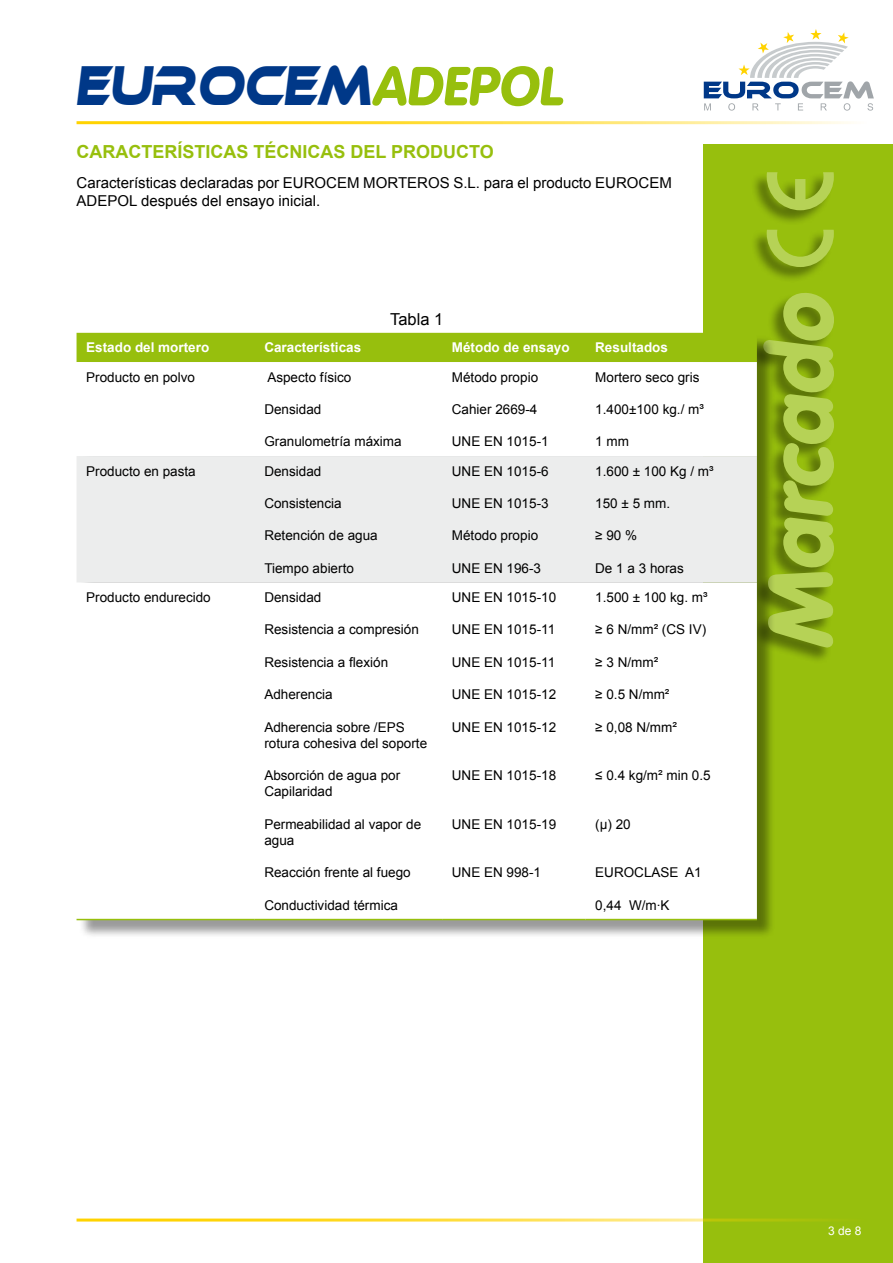
<style>
.page{position:relative;width:893px;height:1263px;background:#fff}
.page>*{position:absolute;margin:0;border:0;box-sizing:border-box;transform-origin:0 0}
.t1{font:900 90px "VAG Rounded Std";color:#b6d256}
.t2{font:54px "Ethnocentric";color:#003888;scale:.75 1}
.t3{font:700 18px "Arial";color:#97bf0d}
.t4{font:16.5px "Arial";color:#000}
.t5{font:15px/18px "Arial";color:#000}
.t6{font:13.5px/16.2px "Arial";color:#000}
.t7{font:700 13.5px "Arial";color:#fff}
.t8{font:12px "Arial";color:#fff}
.s1{font-family:"VAG Rounded Std";font-weight:900;color:#97bf0d}
</style>
<div class="page">
<div style="left:704px;top:145px;width:189px;height:1118px;background:#97bf0d"></div>
<hr style="left:77px;top:1218px;width:816px;height:3px;background:#ffd300">
<hr style="left:77px;top:121px;width:816px;height:3px;background:#ffd300">
<div style="left:747px;top:293px;width:86px;height:371px;background:#000;opacity:.4"></div>
<svg style="left:704px;top:29px;width:170px;height:82px"></svg>
<div style="left:750px;top:172px;width:84px;height:112px;background:#000;opacity:.4"></div>
<svg style="left:767px;top:172px;width:67px;height:95px"></svg>
<div style="left:79px;top:335px;width:697px;height:604px;background:#000;opacity:.4"></div>
<div style="left:77px;top:333px;width:680px;height:29px;background:#97bf0d"></div>
<svg style="left:77px;top:362px;width:680px;height:557px"></svg>
<div style="left:77px;top:456px;width:680px;height:126px;background:#eceded"></div>
<hr style="left:77px;top:919px;width:178px;height:1px;background:#97bf0d">
<hr style="left:255px;top:919px;width:187px;height:1px;background:#97bf0d">
<hr style="left:442px;top:919px;width:143px;height:1px;background:#97bf0d">
<hr style="left:585px;top:919px;width:172px;height:1px;background:#97bf0d">
<h2 class="t2" style="left:77px;top:58px;width:660px">EUROCEM<span class="s1">ADEPOL</span></h2>
<h3 class="t3" style="left:77px;top:139px;width:419px">CARACTERÍSTICAS TÉCNICAS DEL PRODUCTO</h3>
<p class="t5" style="left:77px;top:174px;width:597px">Características declaradas por EUROCEM MORTEROS S.L. para el producto EUROCEM<br>ADEPOL después del ensayo inicial.</p>
<p class="t4" style="left:390px;top:309px;width:55px">Tabla 1</p>
<p class="t7" style="left:86px;top:339px;width:125px">Estado del mortero</p>
<p class="t7" style="left:264px;top:339px;width:98px">Características</p>
<p class="t7" style="left:452px;top:339px;width:119px">Método de ensayo</p>
<p class="t7" style="left:595px;top:339px;width:74px">Resultados</p>
<p class="t6" style="left:86px;top:369px;width:110px">Producto en polvo</p>
<p class="t6" style="left:267px;top:369px;width:86px">Aspecto físico</p>
<p class="t6" style="left:264px;top:401px;width:59px">Densidad</p>
<p class="t6" style="left:264px;top:434px;width:139px">Granulometría máxima</p>
<p class="t6" style="left:452px;top:369px;width:88px">Método propio</p>
<p class="t6" style="left:452px;top:401px;width:87px">Cahier 2669-4</p>
<p class="t6" style="left:452px;top:434px;width:98px">UNE EN 1015-1</p>
<p class="t6" style="left:595px;top:369px;width:106px">Mortero seco gris</p>
<p class="t6" style="left:595px;top:401px;width:110px">1.400±100 kg./ m³</p>
<p class="t6" style="left:595px;top:434px;width:35px">1 mm</p>
<p class="t6" style="left:86px;top:463px;width:111px">Producto en pasta</p>
<p class="t6" style="left:264px;top:463px;width:59px">Densidad</p>
<p class="t6" style="left:264px;top:495px;width:79px">Consistencia</p>
<p class="t6" style="left:264px;top:528px;width:115px">Retención de agua</p>
<p class="t6" style="left:264px;top:560px;width:91px">Tiempo abierto</p>
<p class="t6" style="left:86px;top:589px;width:126px">Producto endurecido</p>
<p class="t6" style="left:264px;top:589px;width:59px">Densidad</p>
<p class="t6" style="left:264px;top:622px;width:156px">Resistencia a compresión</p>
<p class="t6" style="left:264px;top:654px;width:125px">Resistencia a flexión</p>
<p class="t6" style="left:264px;top:686px;width:70px">Adherencia</p>
<p class="t6" style="left:264px;top:719px;width:164px">Adherencia sobre /EPS rotura cohesiva del soporte</p>
<p class="t6" style="left:264px;top:767px;width:137px">Absorción de agua por<br>Capilaridad</p>
<p class="t6" style="left:264px;top:816px;width:158px">Permeabilidad al vapor de agua</p>
<p class="t6" style="left:264px;top:865px;width:148px">Reacción frente al fuego</p>
<p class="t6" style="left:264px;top:897px;width:135px">Conductividad térmica</p>
<p class="t6" style="left:452px;top:463px;width:98px">UNE EN 1015-6</p>
<p class="t6" style="left:452px;top:495px;width:98px">UNE EN 1015-3</p>
<p class="t6" style="left:452px;top:528px;width:88px">Método propio</p>
<p class="t6" style="left:452px;top:560px;width:91px">UNE EN 196-3</p>
<p class="t6" style="left:452px;top:589px;width:106px">UNE EN 1015-10</p>
<p class="t6" style="left:452px;top:622px;width:105px">UNE EN 1015-11</p>
<p class="t6" style="left:452px;top:654px;width:105px">UNE EN 1015-11</p>
<p class="t6" style="left:452px;top:686px;width:106px">UNE EN 1015-12</p>
<p class="t6" style="left:452px;top:719px;width:106px">UNE EN 1015-12</p>
<p class="t6" style="left:452px;top:767px;width:106px">UNE EN 1015-18</p>
<p class="t6" style="left:452px;top:816px;width:106px">UNE EN 1015-19</p>
<p class="t6" style="left:452px;top:865px;width:91px">UNE EN 998-1</p>
<p class="t6" style="left:595px;top:463px;width:120px">1.600 ± 100 Kg / m³</p>
<p class="t6" style="left:595px;top:495px;width:76px">150 ± 5 mm.</p>
<p class="t6" style="left:595px;top:528px;width:43px">≥ 90 %</p>
<p class="t6" style="left:595px;top:560px;width:90px">De 1 a 3 horas</p>
<p class="t6" style="left:595px;top:589px;width:114px">1.500 ± 100 kg. m³</p>
<p class="t6" style="left:595px;top:622px;width:112px">≥ 6 N/mm² (CS IV)</p>
<p class="t6" style="left:595px;top:654px;width:64px">≥ 3 N/mm²</p>
<p class="t6" style="left:595px;top:686px;width:76px">≥ 0.5 N/mm²</p>
<p class="t6" style="left:595px;top:719px;width:83px">≥ 0,08 N/mm²</p>
<p class="t6" style="left:595px;top:767px;width:117px">≤ 0.4 kg/m² min 0.5</p>
<p class="t6" style="left:595px;top:816px;width:37px">(µ) 20</p>
<p class="t6" style="left:595px;top:865px;width:108px">EUROCLASE A1</p>
<p class="t6" style="left:595px;top:897px;width:76px">0,44 W/m·K</p>
<h1 class="t1" style="left:746px;top:650px;width:371px;rotate:-90deg">Marcado</h1>
<p class="t8" style="left:828px;top:1223px;width:35px">3 de 8</p>
</div>
